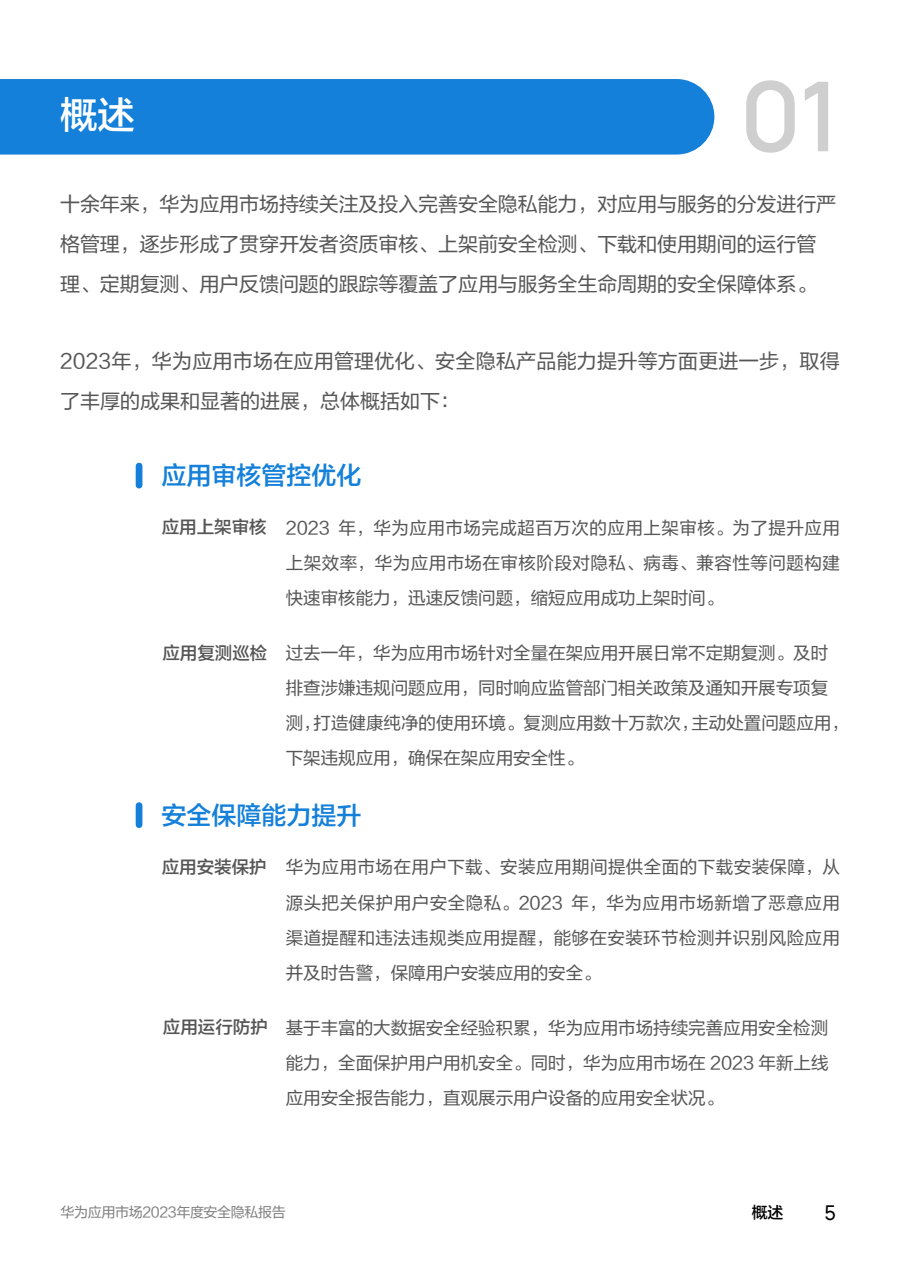
<style>
.page{position:relative;width:900px;height:1274px;background:#fff}
.page>*{position:absolute;margin:0;border:0;box-sizing:border-box;transform-origin:0 0}
.t1{font:600 96.45px "Manrope";color:#cfcfcf}
.t2{font:37.5px "FZLTZHJW GB1 0";color:#fff}
.t3{font:25px "FZLTZHJW GB1 0";color:#1480d9}
.t4{font:20px/40px "FZLTHJW GB1 0";letter-spacing:-.005em;color:#565656}
.t5{font:500 20px "Manrope";color:#000}
.t6{font:17.5px/35px "FZLTHJW GB1 0";color:#565656;text-align:justify}
.t7{font:17.5px "FZLTZHJW GB1 0";color:#565656}
.t8{font:16px "FZLTZHJW GB1 0";color:#000}
.t9{font:14px "FZLTHJW GB1 0";letter-spacing:-.025em;color:#808080}
</style>
<div class="page">
<div style="left:0;top:79px;width:714px;height:75px;background:#1480d9"></div>
<div style="left:136px;top:463px;width:6px;height:25px;background:#1480d9;border-radius:3px"></div>
<div style="left:136px;top:802px;width:6px;height:26px;background:#1480d9;border-radius:3px"></div>
<h2 class="t2" style="left:60px;top:94px;width:76px">概述</h2>
<h1 class="t1" style="left:740px;top:56px;width:102px">01</h1>
<p class="t4" style="left:60px;top:184px;width:778px">十余年来，华为应用市场持续关注及投入完善安全隐私能力，对应用与服务的分发进行严格管理，逐步形成了贯穿开发者资质审核、上架前安全检测、下载和使用期间的运行管理、定期复测、用户反馈问题的跟踪等覆盖了应用与服务全生命周期的安全保障体系。</p>
<p class="t4" style="left:60px;top:342px;width:781px">2023年，华为应用市场在应用管理优化、安全隐私产品能力提升等方面更进一步，取得了丰厚的成果和显著的进展，总体概括如下：</p>
<h3 class="t3" style="left:161px;top:462px;width:202px">应用审核管控优化</h3>
<p class="t7" style="left:162px;top:517px;width:106px">应用上架审核</p>
<p class="t7" style="left:162px;top:643px;width:107px">应用复测巡检</p>
<p class="t6" style="left:286px;top:511px;width:556px">2023 年，华为应用市场完成超百万次的应用上架审核。为了提升应用上架效率，华为应用市场在审核阶段对隐私、病毒、兼容性等问题构建快速审核能力，迅速反馈问题，缩短应用成功上架时间。</p>
<p class="t6" style="left:286px;top:636px;width:565px;text-align:left">过去一年，华为应用市场针对全量在架应用开展日常不定期复测。及时排查涉嫌违规问题应用，同时响应监管部门相关政策及通知开展专项复测，打造健康纯净的使用环境。复测应用数十万款次，主动处置问题应用，下架违规应用，确保在架应用安全性。</p>
<h3 class="t3" style="left:161px;top:801px;width:202px">安全保障能力提升</h3>
<p class="t7" style="left:162px;top:857px;width:106px">应用安装保护</p>
<p class="t7" style="left:163px;top:1017px;width:106px">应用运行防护</p>
<p class="t6" style="left:286px;top:850px;width:556px">华为应用市场在用户下载、安装应用期间提供全面的下载安装保障，从源头把关保护用户安全隐私。2023 年，华为应用市场新增了恶意应用渠道提醒和违法违规类应用提醒，能够在安装环节检测并识别风险应用并及时告警，保障用户安装应用的安全。</p>
<p class="t6" style="left:286px;top:1010px;width:544px">基于丰富的大数据安全经验积累，华为应用市场持续完善应用安全检测能力，全面保护用户用机安全。同时，华为应用市场在 2023 年新上线应用安全报告能力，直观展示用户设备的应用安全状况。</p>
<p class="t9" style="left:61px;top:1204px;width:227px">华为应用市场2023年度安全隐私报告</p>
<p class="t8" style="left:752px;top:1203px;width:33px">概述</p>
<p class="t5" style="left:825px;top:1200px;width:13px">5</p>
</div>
